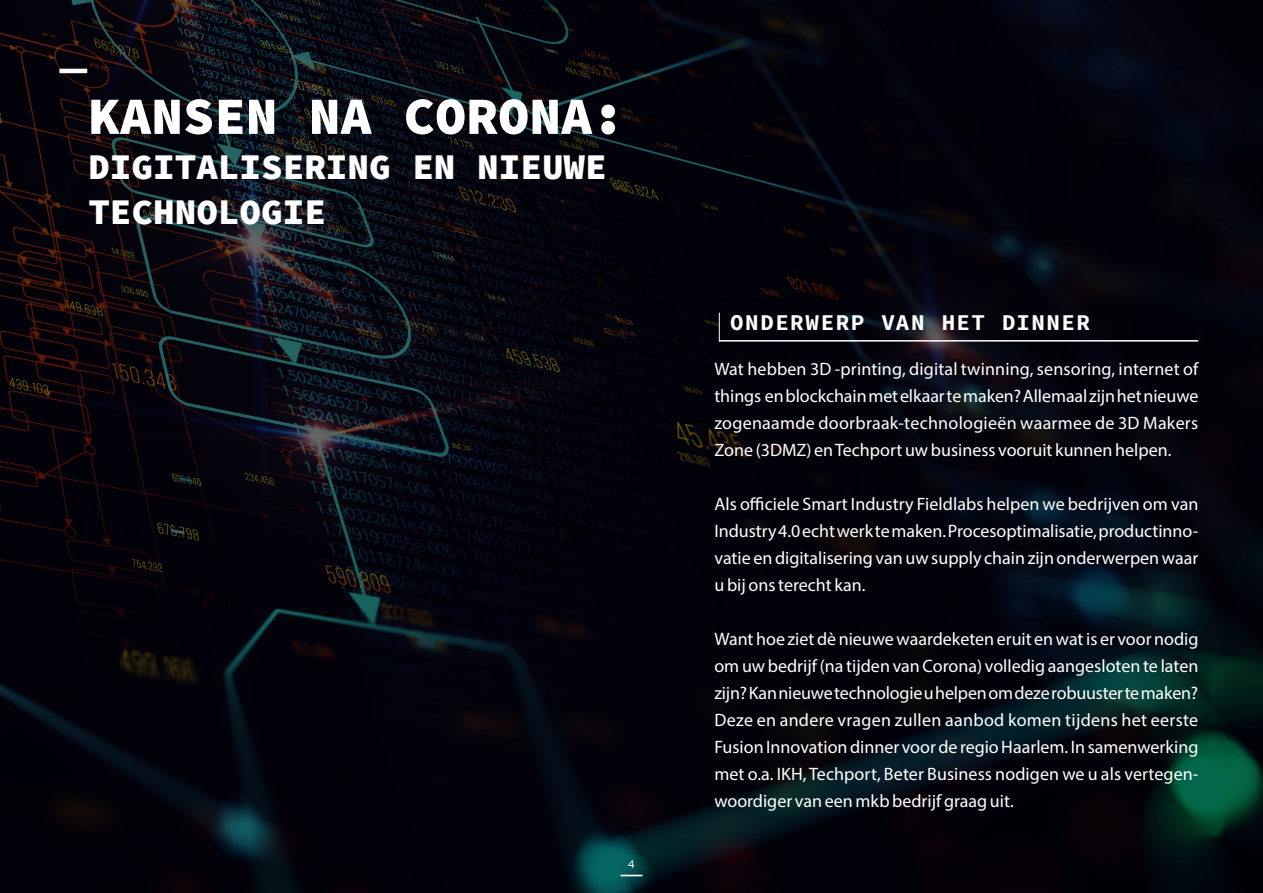
<style>
.page{position:relative;width:1263px;height:893px;background:#fff}
.page>*{position:absolute;margin:0;border:0;box-sizing:border-box;transform-origin:0 0}
.Header_-_Align_Left{font:900 52.5px "Source Code Pro";color:#fff}
.Header_-_Align_Left-2{font:900 36px/45px "Source Code Pro";color:#fff}
.Table_Header_-_Align{font:700 22.5px "Source Code Pro";letter-spacing:.065em;color:#fff}
.Body_Text_-_Justifie{font:18px/27px "Myriad Pro";color:#fff;text-align:justify}
.Page_Numbers{font:12px "Source Code Pro";color:#fff}
</style>
<div class="page">
<img style="left:0;top:0;width:1263px;height:893px">
<hr style="left:719px;top:340px;width:479px;height:2px;background:#fff">
<svg style="left:719px;top:313px;width:1px;height:29px"></svg>
<hr style="left:59px;top:69px;width:28px;height:4px;background:#fff">
<svg style="left:620px;top:875px;width:22px;height:1px"></svg>
<p class="Header_-_Align_Left" style="left:88px;top:82px;width:537px">KANSEN NA CORONA:</p>
<p class="Header_-_Align_Left-2" style="left:88px;top:144px;width:520px">DIGITALISERING EN NIEUWE<br>TECHNOLOGIE</p>
<p class="Page_Numbers" style="left:628px;top:856px;width:9px">4</p>
<p class="Table_Header_-_Align" style="left:730px;top:308px;width:361px">ONDERWERP VAN HET DINNER</p>
<p class="Body_Text_-_Justifie" style="left:714px;top:355px;width:485px">Wat hebben 3D -printing, digital twinning, sensoring, internet of things en blockchain met elkaar te maken? Allemaal zijn het nieuwe zogenaamde doorbraak-technologieën waarmee de 3D Makers Zone (3DMZ) en Techport uw business vooruit kunnen helpen.</p>
<p class="Body_Text_-_Justifie" style="left:714px;top:490px;width:485px">Als officiele Smart Industry Fieldlabs helpen we bedrijven om van Industry 4.0 echt werk te maken. Procesoptimalisatie, productinno&shy;vatie en digitalisering van uw supply chain zijn onderwerpen waar u bij ons terecht kan.</p>
<p class="Body_Text_-_Justifie" style="left:714px;top:625px;width:485px">Want hoe ziet dè nieuwe waardeketen eruit en wat is er voor nodig om uw bedrijf (na tijden van Corona) volledig aangesloten te laten zijn? Kan nieuwe technologie u helpen om deze robuuster te maken?</p>
<p class="Body_Text_-_Justifie" style="left:714px;top:706px;width:485px">Deze en andere vragen zullen aanbod komen tijdens het eerste Fusion Innovation dinner voor de regio Haarlem. In samenwerking met o.a. IKH, Techport, Beter Business nodigen we u als vertegen&shy;woordiger van een mkb bedrijf graag uit.</p>
</div>
